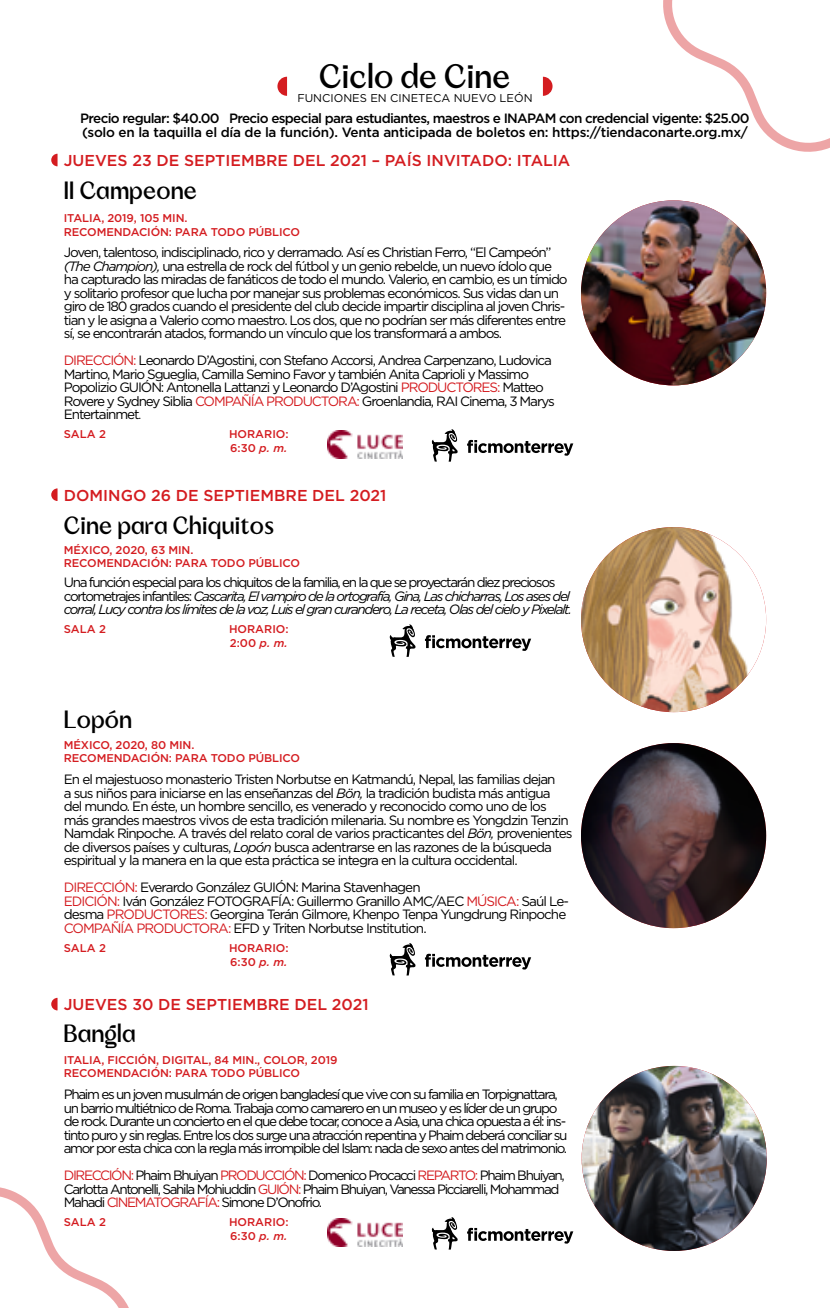
<style>
.page{position:relative;width:830px;height:1308px;background:#fff}
.page>*{position:absolute;margin:0;border:0;box-sizing:border-box;transform-origin:0 0}
.t1{font:33.75px "NT Cramer";color:#000}
.t2{font:24.75px "NT Cramer";color:#000}
.t3{font:500 15.75px "Gotham";color:#d41c20}
.t4{font:13.5px/13.5px "Gotham";letter-spacing:-.08em;color:#000}
.t5{font:13.5px/13.5px "Gotham";letter-spacing:-.1em;color:#000}
.t6{font:italic 13.5px/13.5px "Gotham";letter-spacing:-.1em;color:#000}
.t7{font:500 13.5px/13.5px "Gotham";letter-spacing:-.05em;color:#000}
.t8{font:500 11.25px/13.5px "Gotham";letter-spacing:-.01em;color:#d41c20}
.t9{font:11.25px "Gotham";color:#000}
.s1{font-style:italic}
.s2{color:#d41c20}
.s3{font-size:11.25px}
.s4{font-style:normal}
</style>
<div class="page">
<svg style="left:277px;top:77px;width:10px;height:19px"></svg>
<svg style="left:542px;top:77px;width:10px;height:19px"></svg>
<img style="left:580px;top:200px;width:185px;height:185px;border-radius:92px">
<img style="left:580px;top:527px;width:185px;height:185px;border-radius:92px">
<img style="left:580px;top:743px;width:185px;height:185px;border-radius:92px">
<img style="left:327px;top:431px;width:75px;height:27px">
<svg style="left:389px;top:624px;width:26px;height:33px"></svg>
<svg style="left:425px;top:635px;width:106px;height:16px"></svg>
<svg style="left:389px;top:943px;width:26px;height:32px"></svg>
<svg style="left:425px;top:953px;width:106px;height:16px"></svg>
<svg style="left:431px;top:429px;width:26px;height:32px"></svg>
<svg style="left:467px;top:440px;width:106px;height:16px"></svg>
<svg style="left:51px;top:154px;width:6px;height:12px"></svg>
<svg style="left:51px;top:488px;width:6px;height:13px"></svg>
<img style="left:581px;top:1065px;width:185px;height:185px;border-radius:92px">
<img style="left:327px;top:1218px;width:75px;height:28px">
<svg style="left:431px;top:1217px;width:26px;height:32px"></svg>
<svg style="left:467px;top:1227px;width:106px;height:16px"></svg>
<svg style="left:51px;top:997px;width:6px;height:13px"></svg>
<svg style="left:663px;top:0;width:166px;height:152px"></svg>
<svg style="left:0;top:1187px;width:129px;height:120px"></svg>
<h1 class="t1" style="left:319px;top:54px;width:193px">Ciclo de Cine</h1>
<p class="t9" style="left:297px;top:91px;width:236px">FUNCIONES EN CINETECA NUEVO LEÓN</p>
<p class="t7" style="left:80px;top:112px;width:670px">Precio regular: $40.00 Precio especial para estudiantes, maestros e INAPAM con credencial vigente: $25.00 (solo en la taquilla el día de la función). Venta anticipada de boletos en: https://tiendaconarte.org.mx/</p>
<p class="t3" style="left:64px;top:150px;width:508px">JUEVES 23 DE SEPTIEMBRE DEL 2021 – PAÍS INVITADO: ITALIA</p>
<h2 class="t2" style="left:64px;top:174px;width:135px">II Campeone</h2>
<p class="t8" style="left:64px;top:211px;width:238px">ITALIA, 2019, 105 MIN.<br>RECOMENDACIÓN: PARA TODO PÚBLICO</p>
<p class="t4" style="left:64px;top:246px;width:505px">Joven, talentoso, indisciplinado, rico y derramado. Así es Christian Ferro, “El Campeón” <span class="s1">(The Champion),</span> una estrella de rock del fútbol y un genio rebelde, un nuevo ídolo que ha capturado las miradas de fanáticos de todo el mundo. Valerio, en cambio, es un tímido y solitario profesor que lucha por manejar sus problemas económicos. Sus vidas dan un giro de 180 grados cuando el presidente del club decide impartir disciplina al joven Chris&shy;tian y le asigna a Valerio como maestro. Los dos, que no podrían ser más diferentes entre sí, se encontrarán atados, formando un vínculo que los transformará a ambos.</p>
<p class="t4" style="left:64px;top:354px;width:492px"><span class="s2">DIRECCIÓN:</span> Leonardo D’Agostini, con Stefano Accorsi, Andrea Carpenzano, Ludovica Martino, Mario Sgueglia, Camilla Semino Favor y también Anita Caprioli y Massimo Popolizio GUIÓN: Antonella Lattanzi y Leonardo D’Agostini <span class="s2">PRODUCTORES:</span> Matteo Rovere y Sydney Siblia <span class="s2">COMPAÑÍA PRODUCTORA:</span> Groenlandia, RAI Cinema, 3 Marys Entertainmet<span class="s3">.</span></p>
<p class="t8" style="left:64px;top:427px;width:44px">SALA 2</p>
<p class="t8" style="left:229px;top:427px;width:61px">HORARIO:<br>6:30 <span class="s1">p. m.</span></p>
<p class="t3" style="left:64px;top:485px;width:324px">DOMINGO 26 DE SEPTIEMBRE DEL 2021</p>
<h2 class="t2" style="left:64px;top:509px;width:212px">Cine para Chiquitos</h2>
<p class="t8" style="left:64px;top:543px;width:238px">MÉXICO, 2020, 63 MIN.<br>RECOMENDACIÓN: PARA TODO PÚBLICO</p>
<p class="t6" style="left:64px;top:575px;width:509px"><span class="s4">Una función especial para los chiquitos de la familia, en la que se proyectarán diez preciosos cortometrajes infantiles:</span> Cascarita, El vampiro de la ortografía, Gina, Las chicharras, Los ases del corral, Lucy contra los límites de la voz, Luis el gran curandero, La receta, Olas del cielo y Pixelalt.</p>
<p class="t8" style="left:64px;top:622px;width:44px">SALA 2</p>
<h2 class="t2" style="left:64px;top:702px;width:70px">Lopón</h2>
<p class="t8" style="left:229px;top:622px;width:61px">HORARIO:<br>2:00 <span class="s1">p. m.</span></p>
<p class="t8" style="left:64px;top:738px;width:238px">MÉXICO, 2020, 80 MIN.<br>RECOMENDACIÓN: PARA TODO PÚBLICO</p>
<p class="t4" style="left:64px;top:772px;width:510px">En el majestuoso monasterio Tristen Norbutse en Katmandú, Nepal, las familias dejan<br>a sus niños para iniciarse en las enseñanzas del <span class="s1">Bön,</span> la tradición budista más antigua del mundo. En éste, un hombre sencillo, es venerado y reconocido como uno de los más grandes maestros vivos de esta tradición milenaria. Su nombre es Yongdzin Tenzin Namdak Rinpoche. A través del relato coral de varios practicantes del <span class="s1">Bön,</span> provenientes de diversos países y culturas, <span class="s1">Lopón</span> busca adentrarse en las razones de la búsqueda espiritual y la manera en la que esta práctica se integra en la cultura occidental.</p>
<p class="t4" style="left:64px;top:880px;width:506px"><span class="s2">DIRECCIÓN:</span> Everardo González GUIÓN: Marina Stavenhagen<br><span class="s2">EDICIÓN:</span> Iván González FOTOGRAFÍA: Guillermo Granillo AMC/AEC <span class="s2">MÚSICA:</span> Saú l Le&shy;desma <span class="s2">PRODUCTORES:</span> Georgina Terán Gilmore, Khenpo Tenpa Yungdrung Rinpoche <span class="s2">COMPAÑÍA PRODUCTORA:</span> EFD y Triten Norbutse Institution.</p>
<p class="t8" style="left:64px;top:941px;width:44px">SALA 2</p>
<p class="t8" style="left:229px;top:941px;width:61px">HORARIO:<br>6:30 <span class="s1">p. m.</span></p>
<p class="t3" style="left:64px;top:994px;width:306px">JUEVES 30 DE SEPTIEMBRE DEL 2021</p>
<h2 class="t2" style="left:64px;top:1017px;width:73px">Bangla</h2>
<p class="t8" style="left:64px;top:1052px;width:275px">ITALIA, FICCIÓN, DIGITAL, 84 MIN., COLOR, 2019<br>RECOMENDACIÓN: PARA TODO PÚBLICO</p>
<p class="t5" style="left:64px;top:1087px;width:505px">Phaim es un joven musulmán de origen bangladesí que vive con su familia en Torpignattara, un barrio multiétnico de Roma. Trabaja como camarero en un museo y es líder de un grupo de rock. Durante un concierto en el que debe tocar, conoce a Asia, una chica opuesta a él: ins&shy;tinto puro y sin reglas. Entre los dos surge una atracción repentina y Phaim deberá conciliar su amor por esta chica con la regla más irrompible del Islam: nada de sexo antes del matrimonio.</p>
<p class="t5" style="left:64px;top:1168px;width:502px"><span class="s2">DIRECCIÓN:</span> Phaim Bhuiyan <span class="s2">PRODUCCIÓN:</span> Domenico Procacci <span class="s2">REPARTO:</span> Phaim Bhuiyan,<br>Carlotta Antonelli, Sahila Mohiuddin <span class="s2">GUIÓN:</span> Phaim Bhuiyan, Vanessa Picciarelli, Mohammad<br>Mahadi <span class="s2">CINEMATOGRAFÍA:</span> Simone D’Onofrio.</p>
<p class="t8" style="left:64px;top:1215px;width:44px">SALA 2</p>
<p class="t8" style="left:229px;top:1215px;width:61px">HORARIO:<br>6:30 <span class="s1">p. m.</span></p>
</div>
